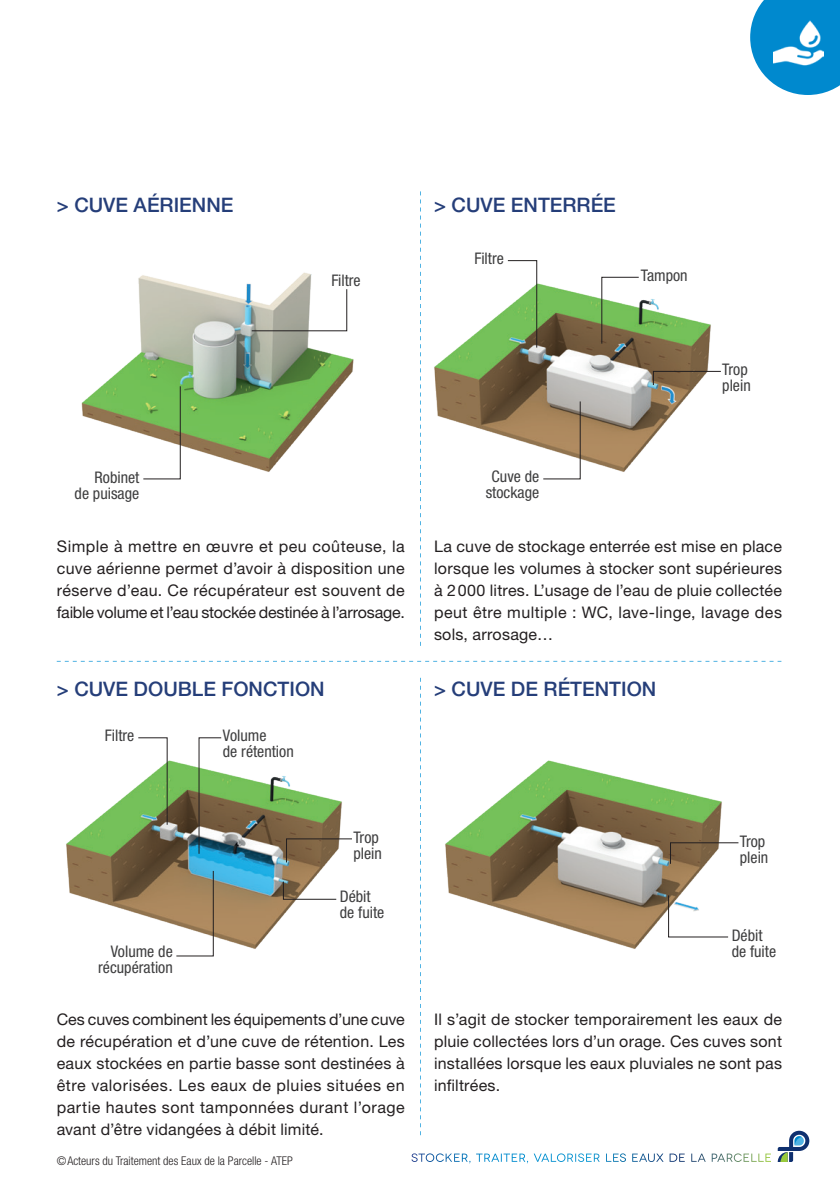
<style>
.page{position:relative;width:840px;height:1191px;background:#fff}
.page>*{position:absolute;margin:0;border:0;box-sizing:border-box;transform-origin:0 0}
.t1{font:500 20px "Helvetica Neue LT Pro";color:#253e79}
.t2{font:16px/22px "Helvetica Neue LT Pro";letter-spacing:.015em;color:#231f20;text-align:justify}
.t3{font:condensed 16px/16px "Helvetica Neue LT Pro";color:#3e3e3f}
.t4{font:300 condensed 12px "Helvetica Neue LT Pro";color:#231f20}
</style>
<div class="page">
<svg style="left:777px;top:1130px;width:31px;height:32px"></svg>
<svg style="left:411px;top:1153px;width:359px;height:9px"></svg>
<svg style="left:750px;top:0;width:89px;height:95px"></svg>
<img style="left:773px;top:18px;width:50px;height:50px">
<svg style="left:420px;top:191px;width:1px;height:455px"></svg>
<svg style="left:420px;top:678px;width:1px;height:457px"></svg>
<svg style="left:57px;top:661px;width:724px;height:1px"></svg>
<img style="left:81px;top:272px;width:273px;height:208px">
<svg style="left:143px;top:386px;width:38px;height:93px"></svg>
<svg style="left:251px;top:289px;width:96px;height:42px"></svg>
<img style="left:420px;top:259px;width:301px;height:231px">
<svg style="left:601px;top:277px;width:38px;height:67px"></svg>
<svg style="left:507px;top:260px;width:30px;height:88px"></svg>
<svg style="left:542px;top:401px;width:38px;height:78px"></svg>
<svg style="left:652px;top:371px;width:69px;height:14px"></svg>
<img style="left:66px;top:737px;width:276px;height:220px">
<svg style="left:176px;top:870px;width:38px;height:86px"></svg>
<svg style="left:198px;top:737px;width:23px;height:117px"></svg>
<svg style="left:138px;top:737px;width:29px;height:88px"></svg>
<svg style="left:286px;top:838px;width:66px;height:25px"></svg>
<svg style="left:283px;top:881px;width:53px;height:18px"></svg>
<img style="left:420px;top:736px;width:319px;height:231px">
<svg style="left:669px;top:842px;width:69px;height:22px"></svg>
<svg style="left:667px;top:895px;width:61px;height:42px"></svg>
<p class="t1" style="left:57px;top:193px;width:178px">&gt; CUVE AÉRIENNE</p>
<p class="t3" style="left:331px;top:272px;width:31px">Filtre</p>
<p class="t1" style="left:434px;top:193px;width:183px">&gt; CUVE ENTERRÉE</p>
<p class="t3" style="left:474px;top:250px;width:31px">Filtre</p>
<p class="t3" style="left:640px;top:267px;width:48px">Tampon</p>
<p class="t3" style="left:721px;top:361px;width:30px">Trop plein</p>
<p class="t3" style="left:75px;top:469px;width:66px;text-align:right">Robinet<br>de puisage</p>
<p class="t2" style="left:57px;top:535px;width:349px">Simple à mettre en œuvre et peu coûteuse, la cuve aérienne permet d’avoir à disposition une réserve d’eau. Ce récupérateur est souvent de faible volume et l’eau stockée destinée à l’arrosage.</p>
<p class="t1" style="left:57px;top:677px;width:269px">&gt; CUVE DOUBLE FONCTION</p>
<p class="t3" style="left:105px;top:727px;width:31px">Filtre</p>
<p class="t3" style="left:98px;top:943px;width:76px;text-align:right">Volume de récupération</p>
<p class="t3" style="left:223px;top:727px;width:72px">Volume<br>de rétention</p>
<p class="t3" style="left:353px;top:829px;width:30px">Trop plein</p>
<p class="t3" style="left:339px;top:888px;width:46px">Débit de fuite</p>
<p class="t2" style="left:57px;top:1008px;width:349px">Ces cuves combinent les équipements d’une cuve de récupération et d’une cuve de rétention. Les eaux stockées en partie basse sont destinées à être valorisées. Les eaux de pluies situées en partie hautes sont tamponnées durant l’orage avant d’être vidangées à débit limité.</p>
<p class="t4" style="left:57px;top:1153px;width:237px">©Acteurs du Traitement des Eaux de la Parcelle - ATEP</p>
<p class="t3" style="left:485px;top:468px;width:55px;text-align:center">Cuve de stockage</p>
<p class="t2" style="left:434px;top:535px;width:349px">La cuve de stockage enterrée est mise en place lorsque les volumes à stocker sont supérieures à 2000 litres. L’usage de l’eau de pluie collectée peut être multiple : WC, lave-linge, lavage des sols, arrosage…</p>
<p class="t1" style="left:434px;top:677px;width:224px">&gt; CUVE DE RÉTENTION</p>
<p class="t3" style="left:739px;top:833px;width:30px">Trop plein</p>
<p class="t3" style="left:731px;top:927px;width:46px">Débit de fuite</p>
<p class="t2" style="left:434px;top:1008px;width:349px">Il s’agit de stocker temporairement les eaux de pluie collectées lors d’un orage. Ces cuves sont installées lorsque les eaux pluviales ne sont pas infiltrées.</p>
</div>
